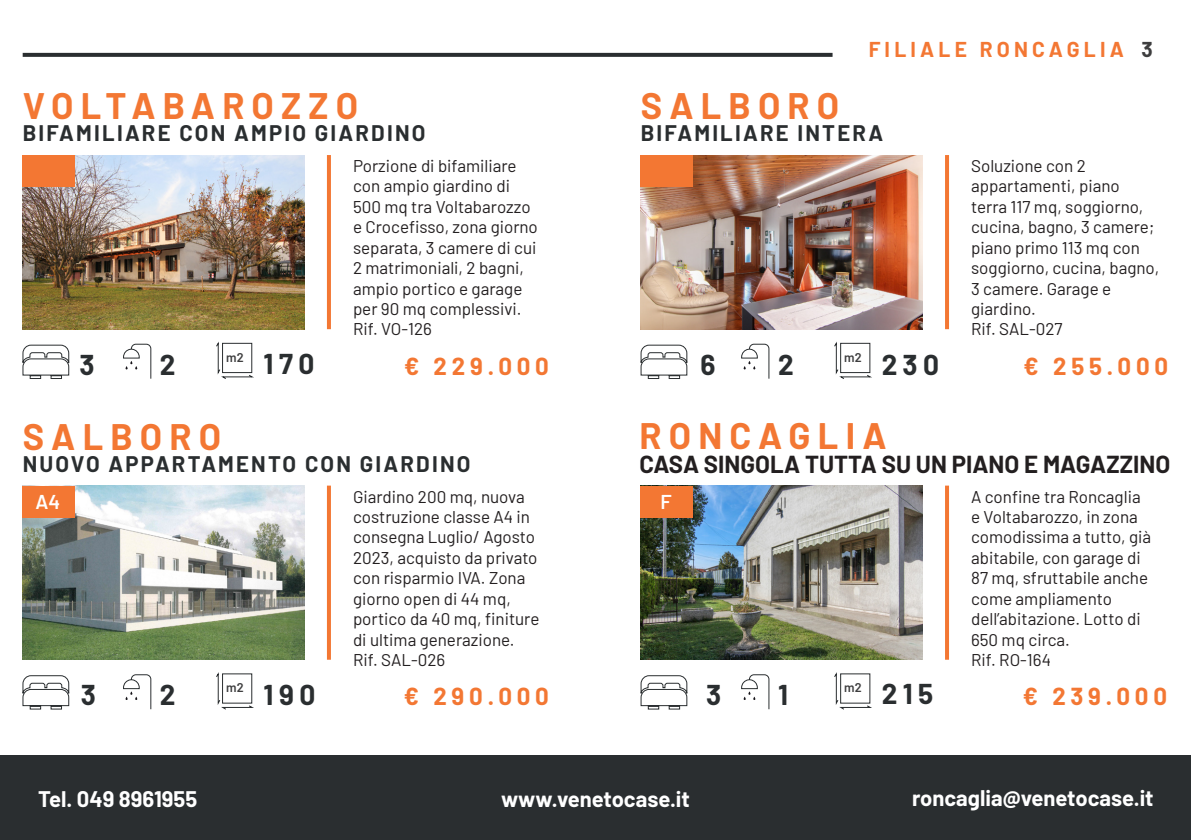
<style>
.page{position:relative;width:1191px;height:840px;background:#fff}
.page>*{position:absolute;margin:0;border:0;box-sizing:border-box;transform-origin:0 0}
.t1{font:700 36px "Barlow";letter-spacing:.2em;color:#f37733}
.t2{font:700 28px "Barlow";letter-spacing:.2em;color:#2a2e30}
.t3{font:700 24px "Barlow";color:#231f20}
.t4{font:700 24px "Barlow";letter-spacing:.2em;color:#f37733}
.t5{font:700 22px "Barlow";letter-spacing:.1em;color:#2a2e30}
.t6{font:700 22px "Barlow";color:#fff}
.t7{font:700 21px "Barlow";letter-spacing:.2em;color:#f37733}
.t8{font:600 20px "Barlow";color:#fff}
.t9{font:17px/20.4px "Barlow";color:#231f20}
.t10{font:600 12.6px "Barlow";color:#3e3e3f}
.s1{color:#3e3e3f}
</style>
<div class="page">
<svg style="left:23px;top:53px;width:809px;height:4px;background:#303436"></svg>
<div style="left:0;top:755px;width:1191px;height:84px;background:#2a2e30"></div>
<hr style="left:327px;top:155px;width:4px;height:174px;background:#f37733">
<hr style="left:945px;top:155px;width:4px;height:174px;background:#f37733">
<hr style="left:327px;top:485px;width:4px;height:174px;background:#f37733">
<hr style="left:945px;top:485px;width:4px;height:174px;background:#f37733">
<svg style="left:216px;top:341px;width:38px;height:38px"></svg>
<svg style="left:123px;top:343px;width:29px;height:36px"></svg>
<svg style="left:22px;top:344px;width:48px;height:35px"></svg>
<svg style="left:834px;top:341px;width:38px;height:38px"></svg>
<svg style="left:741px;top:343px;width:29px;height:36px"></svg>
<svg style="left:640px;top:344px;width:47px;height:35px"></svg>
<svg style="left:216px;top:672px;width:38px;height:38px"></svg>
<svg style="left:123px;top:674px;width:29px;height:35px"></svg>
<svg style="left:22px;top:675px;width:48px;height:35px"></svg>
<svg style="left:834px;top:672px;width:38px;height:38px"></svg>
<svg style="left:741px;top:674px;width:29px;height:35px"></svg>
<svg style="left:640px;top:675px;width:47px;height:35px"></svg>
<img style="left:641px;top:485px;width:282px;height:174px">
<div style="left:641px;top:485px;width:52px;height:32px;background:#f37733"></div>
<img style="left:23px;top:485px;width:282px;height:174px">
<div style="left:23px;top:485px;width:52px;height:32px;background:#f37733"></div>
<img style="left:641px;top:155px;width:282px;height:174px">
<div style="left:641px;top:155px;width:52px;height:32px;background:#f37733"></div>
<img style="left:23px;top:155px;width:282px;height:174px">
<div style="left:23px;top:155px;width:52px;height:32px;background:#f37733"></div>
<p class="t7" style="left:868px;top:34px;width:286px">FILIALE RONCAGLIA <span class="s1">3</span></p>
<p class="t1" style="left:23px;top:80px;width:337px">VOLTABAROZZO</p>
<p class="t1" style="left:641px;top:80px;width:200px">SALBORO</p>
<p class="t5" style="left:23px;top:117px;width:404px">BIFAMILIARE CON AMPIO GIARDINO</p>
<p class="t5" style="left:641px;top:117px;width:244px">BIFAMILIARE INTERA</p>
<p class="t9" style="left:353px;top:154px;width:186px">Porzione di bifamiliare con ampio giardino di<br>500 mq tra Voltabarozzo e Crocefisso, zona giorno separata, 3 camere di cui<br>2 matrimoniali, 2 bagni, ampio portico e garage per 90 mq complessivi.</p>
<p class="t9" style="left:353px;top:317px;width:80px">Rif. VO-126</p>
<p class="t9" style="left:971px;top:154px;width:190px">Soluzione con 2 appartamenti, piano terra 117 mq, soggiorno, cucina, bagno, 3 camere; piano primo 113 mq con soggiorno, cucina, bagno,<br>3 camere. Garage e giardino.</p>
<p class="t9" style="left:971px;top:317px;width:93px">Rif. SAL-027</p>
<p class="t10" style="left:226px;top:347px;width:19px">m2</p>
<p class="t10" style="left:844px;top:347px;width:19px">m2</p>
<p class="t2" style="left:79px;top:344px;width:17px">3</p>
<p class="t2" style="left:160px;top:344px;width:17px">2</p>
<p class="t2" style="left:263px;top:343px;width:52px">170</p>
<p class="t4" style="left:404px;top:348px;width:146px">€ 229.000</p>
<p class="t2" style="left:700px;top:344px;width:17px">6</p>
<p class="t2" style="left:778px;top:344px;width:17px">2</p>
<p class="t2" style="left:881px;top:344px;width:59px">230</p>
<p class="t4" style="left:1023px;top:348px;width:146px">€ 255.000</p>
<p class="t1" style="left:23px;top:410px;width:200px">SALBORO</p>
<p class="t1" style="left:639px;top:409px;width:248px">RONCAGLIA</p>
<p class="t5" style="left:23px;top:447px;width:449px">NUOVO APPARTAMENTO CON GIARDINO</p>
<p class="t3" style="left:639px;top:446px;width:532px">CASA SINGOLA TUTTA SU UN PIANO E MAGAZZINO</p>
<p class="t8" style="left:36px;top:486px;width:26px">A4</p>
<p class="t9" style="left:353px;top:484px;width:188px">Giardino 200 mq, nuova costruzione classe A4 in consegna Luglio/ Agosto<br>2023, acquisto da privato con risparmio IVA. Zona giorno open di 44 mq, portico da 40 mq, finiture di ultima generazione.</p>
<p class="t9" style="left:353px;top:648px;width:94px">Rif. SAL-026</p>
<p class="t8" style="left:660px;top:486px;width:13px">F</p>
<p class="t9" style="left:971px;top:484px;width:182px">A confine tra Roncaglia e Voltabarozzo, in zona comodissima a tutto, già abitabile, con garage di<br>87 mq, sfruttabile anche come ampliamento dell’abitazione. Lotto di<br>650 mq circa.</p>
<p class="t9" style="left:971px;top:648px;width:81px">Rif. RO-164</p>
<p class="t10" style="left:226px;top:678px;width:19px">m2</p>
<p class="t10" style="left:844px;top:678px;width:19px">m2</p>
<p class="t2" style="left:706px;top:674px;width:17px">3</p>
<p class="t2" style="left:778px;top:674px;width:11px">1</p>
<p class="t2" style="left:881px;top:673px;width:53px">215</p>
<p class="t4" style="left:1023px;top:678px;width:146px">€ 239.000</p>
<p class="t2" style="left:81px;top:674px;width:17px">3</p>
<p class="t2" style="left:160px;top:674px;width:17px">2</p>
<p class="t2" style="left:263px;top:674px;width:53px">190</p>
<p class="t4" style="left:404px;top:678px;width:147px">€ 290.000</p>
<p class="t6" style="left:38px;top:782px;width:161px">Tel. 049 8961955</p>
<p class="t6" style="left:912px;top:781px;width:243px">roncaglia@venetocase.it</p>
<p class="t6" style="left:501px;top:782px;width:190px">www.venetocase.it</p>
</div>
